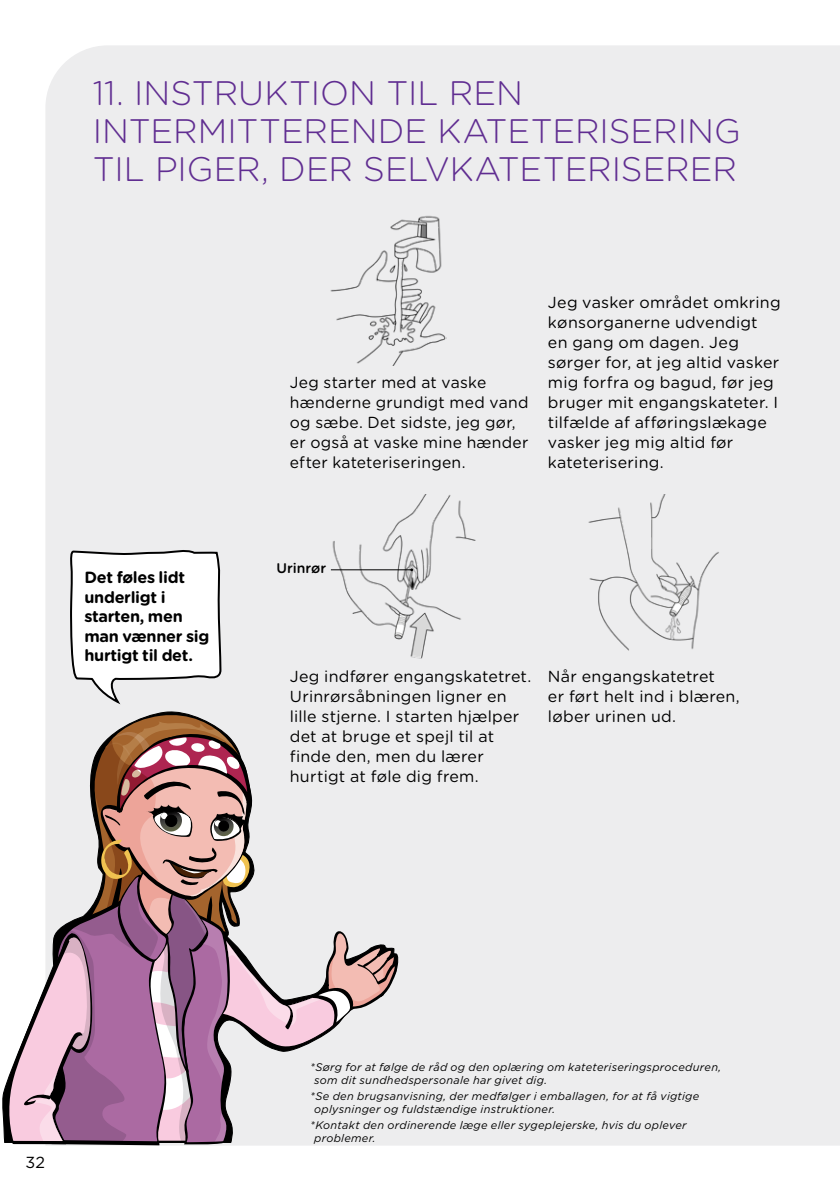
<style>
.page{position:relative;width:840px;height:1191px;background:#fff}
.page>*{position:absolute;margin:0;border:0;box-sizing:border-box;transform-origin:0 0}
.Bigger_header_All_Ca{font:300 34px/38px "Gotham Rounded";color:#602d91}
.t1{font:700 16.2px/19.4px "Gotham Rounded";letter-spacing:-.02em;color:#000}
.Number_text{font:16px/20px "Gotham Rounded";letter-spacing:.015em;color:#000}
.t2{font:16px "Gotham";color:#000}
.t3{font:500 14px "Gotham Rounded";color:#000}
.References{font:italic 11px/13.2px "Gotham";letter-spacing:.025em;color:#000}
</style>
<div class="page">
<div style="left:45px;top:45px;width:794px;height:1100px;background:#ededee"></div>
<svg style="left:85px;top:708px;width:170px;height:11px;background:#d1cdca"></svg>
<svg style="left:2px;top:719px;width:397px;height:426px;background:#ccb5be"></svg>
<img style="left:326px;top:494px;width:166px;height:169px">
<hr style="left:331px;top:569px;width:80px;height:1px;background:#000">
<img style="left:577px;top:494px;width:158px;height:169px">
<svg style="left:69px;top:549px;width:153px;height:157px"></svg>
<img style="left:323px;top:208px;width:123px;height:158px">
<p class="Bigger_header_All_Ca" style="left:93px;top:73px;width:649px">11. INSTRUKTION TIL REN<br>INTERMITTERENDE KATETERISERING<br>TIL PIGER, DER SELVKATETERISERER</p>
<p class="t1" style="left:84px;top:567px;width:126px">Det føles lidt underligt i starten, men man vænner sig hurtigt til det.</p>
<p class="Number_text" style="left:289px;top:372px;width:240px">Jeg starter med at vaske hænderne grundigt med vand og sæbe. Det sidste, jeg gør, er også at vaske mine hænder efter kateteriseringen.</p>
<p class="Number_text" style="left:547px;top:292px;width:234px">Jeg vasker området omkring kønsorganerne udvendigt en gang om dagen. Jeg sørger for, at jeg altid vasker mig forfra og bagud, før jeg bruger mit engangskateter. I tilfælde af afføringslækage vasker jeg mig altid før kateterisering.</p>
<p class="t3" style="left:276px;top:558px;width:51px">Urinrør</p>
<p class="Number_text" style="left:289px;top:666px;width:243px">Jeg indfører engangskatetret.<br>Urinrørsåbningen ligner en lille stjerne. I starten hjælper det at bruge et spejl til at finde den, men du lærer hurtigt at føle dig frem.</p>
<p class="Number_text" style="left:547px;top:666px;width:193px">Når engangskatetret<br>er ført helt ind i blæren, løber urinen ud.</p>
<p class="t2" style="left:26px;top:1152px;width:21px">32</p>
<p class="References" style="left:314px;top:1059px;width:408px;text-indent:-4px">*Sørg for at følge de råd og den oplæring om kateteriseringsproceduren, som dit sundhedspersonale har givet dig.</p>
<p class="References" style="left:314px;top:1089px;width:386px;text-indent:-4px">*Se den brugsanvisning, der medfølger i emballagen, for at få vigtige oplysninger og fuldstændige instruktioner.</p>
<p class="References" style="left:314px;top:1118px;width:373px;text-indent:-4px">*Kontakt den ordinerende læge eller sygeplejerske, hvis du oplever problemer.</p>
</div>
